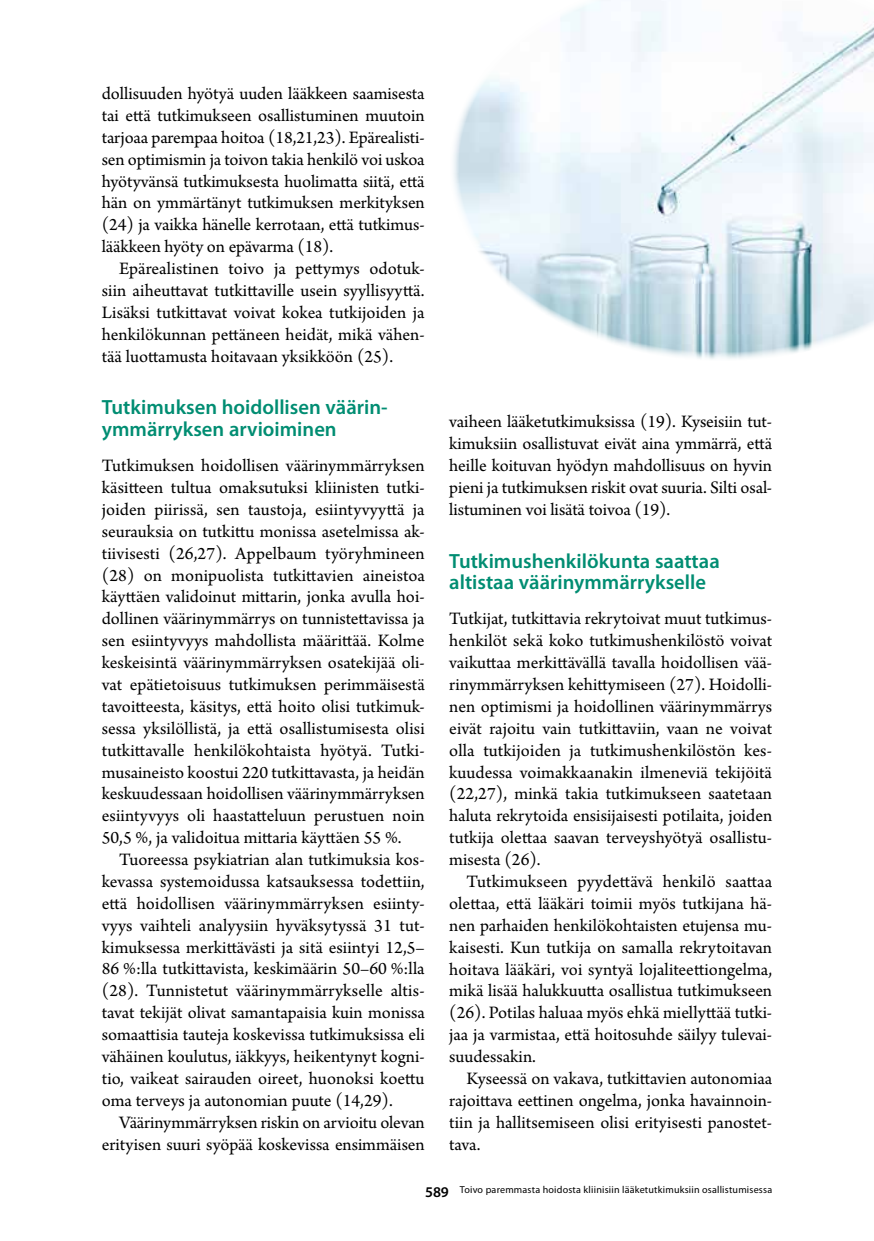
<style>
.page{position:relative;width:874px;height:1241px;background:#fff}
.page>*{position:absolute;margin:0;border:0;box-sizing:border-box;transform-origin:0 0}
.t1{font:600 20.65px/21.9px "Myriad Pro";color:#008d72}
.t2{font:18.38px/21.9px "Arno Pro";color:#000;text-align:justify}
.t3{font:600 14.88px "Myriad Pro";color:#000}
.t4{font:10.15px "Myriad Pro";letter-spacing:.02em;color:#000}
</style>
<div class="page">
<img style="left:453px;top:0;width:420px;height:359px">
<p class="t2" style="left:102px;top:84px;width:324px">dollisuuden hyötyä uuden lääkkeen saamisesta tai että tutkimukseen osallistuminen muutoin tarjoaa parempaa hoitoa (18,21,23). Epärealisti&shy;sen optimismin ja toivon takia henkilö voi uskoa hyötyvänsä tutkimuksesta huolimatta siitä, että hän on ymmärtänyt tutkimuksen merkityksen (24) ja vaikka hänelle kerrotaan, että tutkimus&shy;lääkkeen hyöty on epävarma (18).</p>
<p class="t2" style="left:102px;top:258px;width:324px;text-indent:17px">Epärealistinen toivo ja pettymys odotuk&shy;siin aiheuttavat tutkittaville usein syyllisyyttä.<br>Lisäksi tutkittavat voivat kokea tutkijoiden ja henkilökunnan pettäneen heidät, mikä vähen&shy;tää luottamusta hoitavaan yksikköön (25).</p>
<p class="t1" style="left:102px;top:396px;width:287px">Tutkimuksen hoidollisen väärin&shy;ymmärryksen arvioiminen</p>
<p class="t2" style="left:102px;top:455px;width:324px">Tutkimuksen hoidollisen väärinymmärryksen käsitteen tultua omaksutuksi kliinisten tutki&shy;joiden piirissä, sen taustoja, esiintyvyyttä ja seurauksia on tutkittu monissa asetelmissa ak&shy;tiivisesti (26,27). Appelbaum työryhmineen (28) on monipuolista tutkittavien aineistoa käyttäen validoinut mittarin, jonka avulla hoi&shy;dollinen väärinymmärrys on tunnistettavissa ja sen esiintyvyys mahdollista määrittää. Kolme keskeisintä väärinymmärryksen osatekijää oli&shy;vat epätietoisuus tutkimuksen perimmäisestä tavoitteesta, käsitys, että hoito olisi tutkimuk&shy;sessa yksilöllistä, ja että osallistumisesta olisi tutkittavalle henkilökohtaista hyötyä. Tutki&shy;musaineisto koostui 220 tutkittavasta, ja heidän keskuudessaan hoidollisen väärinymmärryksen esiintyvyys oli haastatteluun perustuen noin 50,5 %, ja validoitua mittaria käyttäen 55 %.</p>
<p class="t2" style="left:102px;top:849px;width:324px;text-indent:17px">Tuoreessa psykiatrian alan tutkimuksia kos&shy;kevassa systemoidussa katsauksessa todettiin, että hoidollisen väärinymmärryksen esiinty&shy;vyys vaihteli analyysiin hyväksytyssä 31 tut&shy;kimuksessa merkittävästi ja sitä esiintyi 12,5– 86 %:lla tutkittavista, keskimäärin 50–60 %:lla (28). Tunnistetut väärinymmärrykselle altis&shy;tavat tekijät olivat samantapaisia kuin monissa somaattisia tauteja koskevissa tutkimuksissa eli vähäinen koulutus, iäkkyys, heikentynyt kogni&shy;tio, vaikeat sairauden oireet, huonoksi koettu oma terveys ja autonomian puute (14,29).</p>
<p class="t2" style="left:102px;top:1111px;width:324px;text-align:right">Väärinymmärryksen riskin on arvioitu olevan erityisen suuri syöpää koskevissa ensimmäisen</p>
<p class="t2" style="left:449px;top:411px;width:324px">vaiheen lääketutkimuksissa (19). Kyseisiin tut&shy;kimuksiin osallistuvat eivät aina ymmärrä, että heille koituvan hyödyn mahdollisuus on hyvin pieni ja tutkimuksen riskit ovat suuria. Silti osal&shy;listuminen voi lisätä toivoa (19).</p>
<p class="t1" style="left:449px;top:549px;width:272px">Tutkimushenkilökunta saattaa altistaa väärinymmärrykselle</p>
<p class="t2" style="left:449px;top:609px;width:324px">Tutkijat, tutkittavia rekrytoivat muut tutkimus&shy;henkilöt sekä koko tutkimushenkilöstö voivat vaikuttaa merkittävällä tavalla hoidollisen vää&shy;rinymmärryksen kehittymiseen (27). Hoidolli&shy;nen optimismi ja hoidollinen väärinymmärrys eivät rajoitu vain tutkittaviin, vaan ne voivat olla tutkijoiden ja tutkimushenkilöstön kes&shy;kuudessa voimakkaanakin ilmeneviä tekijöitä (22,27), minkä takia tutkimukseen saatetaan haluta rekrytoida ensisijaisesti potilaita, joiden tutkija olettaa saavan terveyshyötyä osallistu&shy;misesta (26).</p>
<p class="t2" style="left:449px;top:871px;width:324px;text-indent:17px">Tutkimukseen pyydettävä henkilö saattaa olettaa, että lääkäri toimii myös tutkijana hä&shy;nen parhaiden henkilökohtaisten etujensa mu&shy;kaisesti. Kun tutkija on samalla rekrytoitavan hoitava lääkäri, voi syntyä lojaliteettiongelma, mikä lisää halukkuutta osallistua tutkimukseen (26). Potilas haluaa myös ehkä miellyttää tutki&shy;jaa ja varmistaa, että hoitosuhde säilyy tulevai&shy;suudessakin.</p>
<p class="t2" style="left:449px;top:1068px;width:324px;text-indent:17px">Kyseessä on vakava, tutkittavien autonomiaa rajoittava eettinen ongelma, jonka havainnoin&shy;tiin ja hallitsemiseen olisi erityisesti panostet&shy;tava.</p>
<p class="t4" style="left:459px;top:1183px;width:313px">Toivo paremmasta hoidosta kliinisiin lääketutkimuksiin osallistumisessa</p>
<p class="t3" style="left:425px;top:1182px;width:25px">589</p>
</div>
